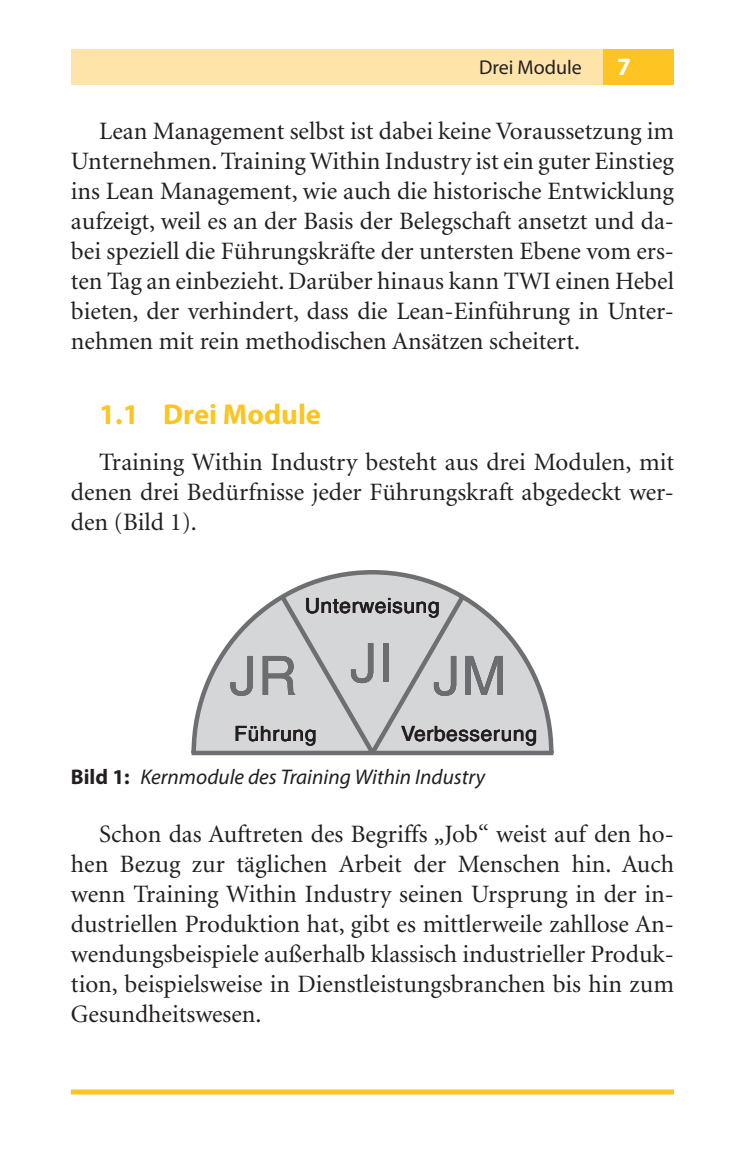
<style>
.page{position:relative;width:745px;height:1170px;background:#fff}
.page>*{position:absolute;margin:0;border:0;box-sizing:border-box;transform-origin:0 0}
.t1{font:54px "Helvetica";color:#6c6d70}
.t2{font:700 28.75px "Myriad Pro";color:#fec422}
.t3{font:25px/30px "Minion";color:#231f20;text-align:justify}
.t4{font:700 25px "Myriad Pro";color:#fff}
.t5{font:italic 21.25px "Myriad Pro";color:#231f20}
.t6{font:21px "Helvetica";letter-spacing:.025em;color:#231f20}
.t7{font:20px "Myriad Pro";color:#231f20}
.s1{font-weight:700;font-style:normal}
</style>
<div class="page">
<div style="left:71px;top:50px;width:531px;height:35px;background:#ffe4aa"></div>
<div style="left:602px;top:50px;width:71px;height:35px;background:#fec422"></div>
<div style="left:71px;top:1089px;width:602px;height:5px;background:#fec422"></div>
<svg style="left:191px;top:570px;width:362px;height:185px"></svg>
<p class="t7" style="left:478px;top:55px;width:104px">Drei Module</p>
<p class="t4" style="left:617px;top:50px;width:15px">7</p>
<p class="t3" style="left:71px;top:117px;width:604px;text-indent:28px">Lean Management selbst ist dabei keine Voraussetzung im Unternehmen. Training Within Industry ist ein guter Einstieg ins Lean Management, wie auch die historische Entwicklung aufzeigt, weil es an der Basis der Belegschaft ansetzt und da&shy;bei speziell die Führungskräfte der untersten Ebene vom ers&shy;ten Tag an einbezieht. Darüber hinaus kann TWI einen Hebel bieten, der verhindert, dass die Lean-Einführung in Unter&shy;nehmen mit rein methodischen Ansätzen scheitert.</p>
<p class="t2" style="left:99px;top:396px;width:223px">1.1 Drei Module</p>
<p class="t3" style="left:71px;top:447px;width:604px;text-indent:28px">Training Within Industry besteht aus drei Modulen, mit denen drei Bedürfnisse jeder Führungskraft abgedeckt wer&shy;den (Bild 1).</p>
<p class="t6" style="left:305px;top:593px;width:136px">Unterweisung</p>
<h1 class="t1" style="left:229px;top:644px;width:278px">JR JI JM</h1>
<p class="t6" style="left:234px;top:721px;width:83px">Führung</p>
<p class="t6" style="left:401px;top:721px;width:137px">Verbesserung</p>
<p class="t5" style="left:71px;top:763px;width:415px"><span class="s1">Bild 1:</span> Kernmodule des Training Within Industry</p>
<p class="t3" style="left:71px;top:819px;width:604px;text-indent:28px">Schon das Auftreten des Begriffs „Job“ weist auf den ho&shy;hen Bezug zur täglichen Arbeit der Menschen hin. Auch wenn Training Within Industry seinen Ursprung in der in&shy;dustriellen Produktion hat, gibt es mittlerweile zahllose An&shy;wendungsbeispiele außerhalb klassisch industrieller Produk&shy;tion, beispielsweise in Dienstleistungsbranchen bis hin zum Gesundheitswesen.</p>
</div>
